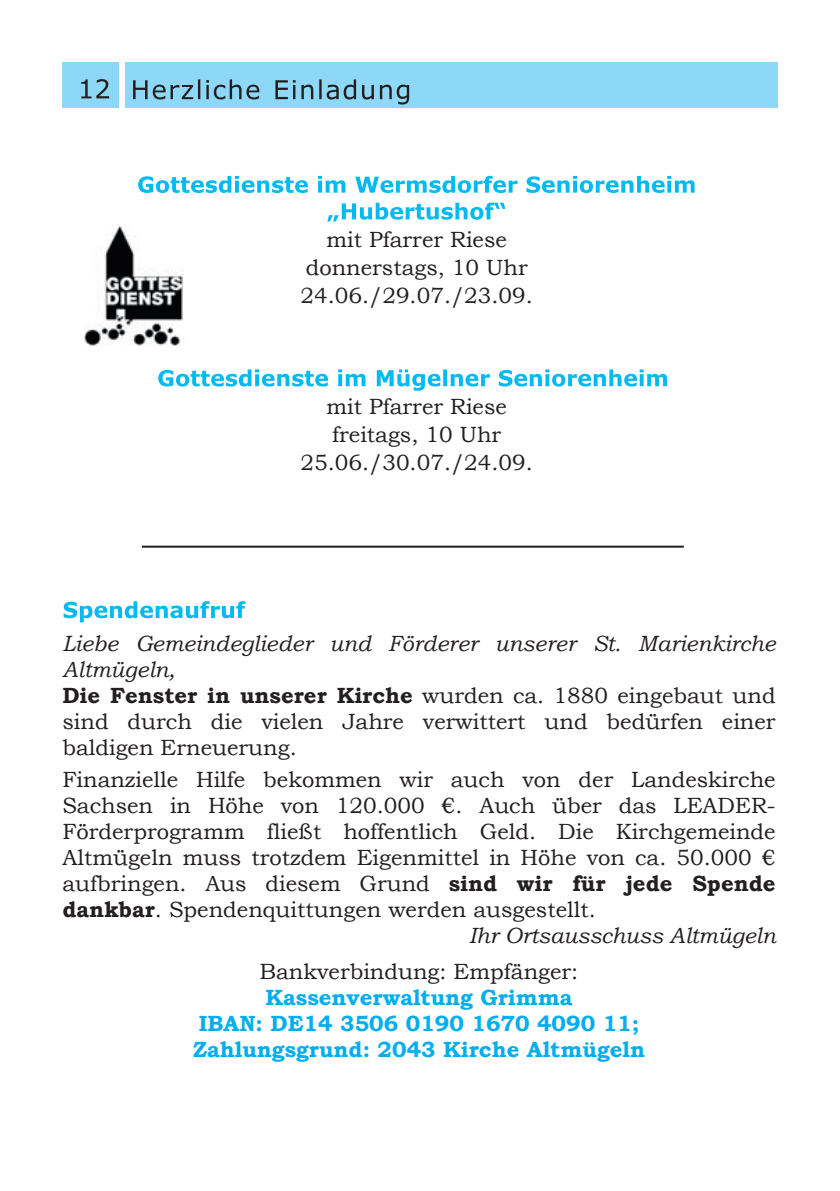
<style>
.page{position:relative;width:840px;height:1191px;background:#fff}
.page>*{position:absolute;margin:0;border:0;box-sizing:border-box;transform-origin:0 0}
.t1{font:22px/26px "Bookman Old Style";color:#231f20;text-align:center}
.t2{font:700 22px/26px "Bookman Old Style";color:#00aeef;text-align:center}
.t3{font:italic 22px "Bookman Old Style";color:#231f20}
.s1{font-style:italic}
.s2{font-weight:700}
</style>
<div class="page">
<div style="left:62px;top:62px;width:57px;height:46px;background:#8dd7f7"></div>
<svg style="left:81px;top:79px;width:28px;height:19px"></svg>
<div style="left:125px;top:62px;width:652px;height:46px;background:#8dd7f7"></div>
<svg style="left:133px;top:80px;width:14px;height:19px"></svg>
<svg style="left:153px;top:85px;width:40px;height:14px"></svg>
<hr style="left:198px;top:79px;width:2px;height:20px;background:#231f20">
<svg style="left:206px;top:79px;width:53px;height:20px"></svg>
<svg style="left:275px;top:80px;width:20px;height:19px"></svg>
<svg style="left:301px;top:85px;width:12px;height:14px"></svg>
<hr style="left:319px;top:79px;width:2px;height:20px;background:#231f20">
<svg style="left:326px;top:79px;width:30px;height:21px"></svg>
<svg style="left:362px;top:85px;width:11px;height:15px"></svg>
<svg style="left:379px;top:85px;width:30px;height:20px"></svg>
<svg style="left:138px;top:176px;width:170px;height:17px"></svg>
<svg style="left:318px;top:176px;width:27px;height:17px"></svg>
<svg style="left:355px;top:176px;width:162px;height:17px"></svg>
<svg style="left:526px;top:176px;width:168px;height:17px"></svg>
<svg style="left:327px;top:203px;width:178px;height:18px"></svg>
<svg style="left:158px;top:369px;width:170px;height:17px"></svg>
<svg style="left:338px;top:369px;width:27px;height:17px"></svg>
<svg style="left:376px;top:369px;width:64px;height:22px"></svg>
<svg style="left:443px;top:369px;width:4px;height:17px"></svg>
<svg style="left:450px;top:374px;width:39px;height:12px"></svg>
<svg style="left:498px;top:369px;width:168px;height:17px"></svg>
<hr style="left:142px;top:545px;width:541px;height:2px;background:#231f20">
<svg style="left:64px;top:601px;width:181px;height:21px"></svg>
<img style="left:84px;top:224px;width:100px;height:122px">
<p class="t1" style="left:300px;top:226px;width:234px;line-height:28px">mit Pfarrer Riese donnerstags, 10 Uhr<br>24.06./29.07./23.09.</p>
<p class="t1" style="left:300px;top:392px;width:234px;line-height:28px">mit Pfarrer Riese freitags, 10 Uhr<br>25.06./30.07./24.09.</p>
<p class="t1" style="left:62px;top:630px;width:714px;text-align:left"><span class="s1">Liebe Gemeindeglieder und Förderer unserer St. Marienkirche Altmügeln,<br></span><span class="s2">Die Fenster in unserer Kirche</span> wurden ca. 1880 eingebaut und sind durch die vielen Jahre verwittert und bedürfen einer baldigen Erneuerung.</p>
<p class="t1" style="left:62px;top:766px;width:714px">Finanzielle Hilfe bekommen wir auch von der Landeskirche</p>
<p class="t1" style="left:62px;top:792px;width:714px">Sachsen in Höhe von 120.000 €. Auch über das LEADER-</p>
<p class="t1" style="left:62px;top:818px;width:714px">Förderprogramm fließt hoffentlich Geld. Die Kirchgemeinde</p>
<p class="t1" style="left:62px;top:844px;width:714px">Altmügeln muss trotzdem Eigenmittel in Höhe von ca. 50.000 €</p>
<p class="t1" style="left:62px;top:870px;width:714px">aufbringen. Aus diesem Grund <span class="s2">sind wir für jede Spende</span></p>
<p class="t1" style="left:62px;top:896px;width:534px"><span class="s2">dankbar</span>. Spendenquittungen werden ausgestellt.</p>
<p class="t3" style="left:469px;top:922px;width:308px">Ihr Ortsausschuss Altmügeln</p>
<p class="t1" style="left:260px;top:958px;width:320px">Bankverbindung: Empfänger:</p>
<p class="t2" style="left:193px;top:984px;width:453px">Kassenverwaltung Grimma<br>IBAN: DE14 3506 0190 1670 4090 11;<br>Zahlungsgrund: 2043 Kirche Altmügeln</p>
</div>
